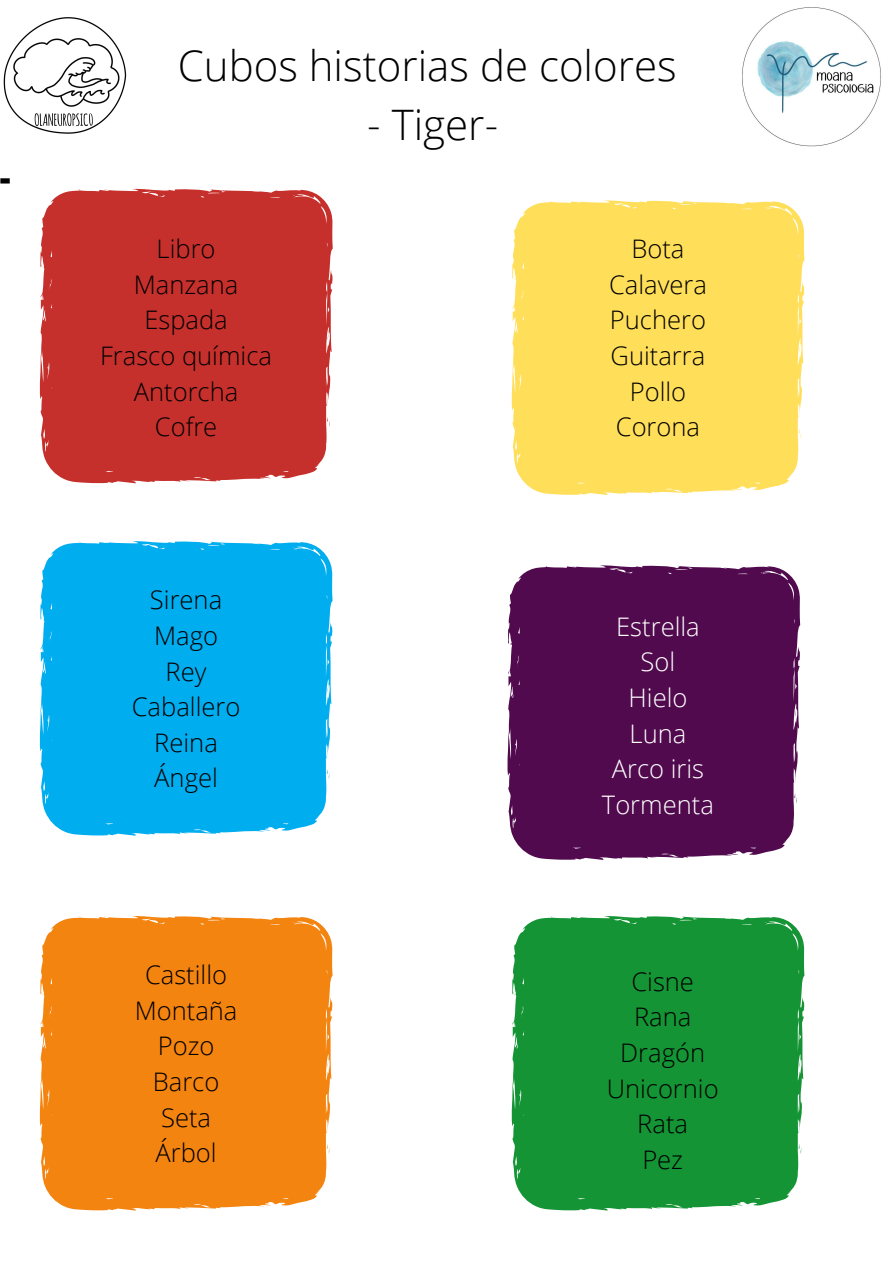
<style>
.page{position:relative;width:893px;height:1263px;background:#fff}
.page>*{position:absolute;margin:0;border:0;box-sizing:border-box;transform-origin:0 0}
.t1{font:300 42px "Open Sans";color:#000}
.t2{font:800 33.97px "Open Sans";color:#000}
.t3{font:300 25.5px "Open Sans";color:#000}
.t4{font:300 25.5px "Open Sans";color:#fff}
</style>
<div class="page">
<div style="left:40px;top:189px;width:292px;height:294px;background:#c6302c"></div>
<div style="left:40px;top:541px;width:292px;height:295px;background:#00adef"></div>
<div style="left:40px;top:916px;width:292px;height:294px;background:#f48410"></div>
<div style="left:512px;top:200px;width:292px;height:295px;background:#ffde59"></div>
<div style="left:507px;top:565px;width:293px;height:295px;background:#500a4d"></div>
<div style="left:512px;top:916px;width:292px;height:294px;background:#149434"></div>
<img style="left:742px;top:7px;width:139px;height:140px">
<img style="left:3px;top:18px;width:124px;height:116px">
<p class="t2" style="left:-1px;top:154px;width:12px">-</p>
<p class="t1" style="left:178px;top:37px;width:500px">Cubos historias de colores</p>
<p class="t1" style="left:367px;top:95px;width:132px">- Tiger-</p>
<p class="t3" style="left:157px;top:231px;width:60px">Libro</p>
<p class="t3" style="left:134px;top:266px;width:106px">Manzana</p>
<p class="t3" style="left:144px;top:302px;width:85px">Espada</p>
<p class="t3" style="left:100px;top:338px;width:173px">Frasco química</p>
<p class="t3" style="left:134px;top:373px;width:106px">Antorcha</p>
<p class="t3" style="left:155px;top:409px;width:64px">Cofre</p>
<p class="t3" style="left:150px;top:582px;width:74px">Sirena</p>
<p class="t3" style="left:154px;top:618px;width:65px">Mago</p>
<p class="t3" style="left:166px;top:653px;width:42px">Rey</p>
<p class="t3" style="left:132px;top:689px;width:110px">Caballero</p>
<p class="t3" style="left:154px;top:724px;width:65px">Reina</p>
<p class="t3" style="left:154px;top:760px;width:65px">Ángel</p>
<p class="t3" style="left:145px;top:957px;width:84px">Castillo</p>
<p class="t3" style="left:135px;top:992px;width:104px">Montaña</p>
<p class="t3" style="left:158px;top:1028px;width:58px">Pozo</p>
<p class="t3" style="left:153px;top:1064px;width:68px">Barco</p>
<p class="t3" style="left:161px;top:1099px;width:51px">Seta</p>
<p class="t3" style="left:155px;top:1135px;width:63px">Árbol</p>
<p class="t3" style="left:631px;top:231px;width:55px">Bota</p>
<p class="t3" style="left:609px;top:266px;width:99px">Calavera</p>
<p class="t3" style="left:610px;top:302px;width:98px">Puchero</p>
<p class="t3" style="left:610px;top:338px;width:96px">Guitarra</p>
<p class="t3" style="left:630px;top:373px;width:58px">Pollo</p>
<p class="t3" style="left:616px;top:409px;width:86px">Corona</p>
<p class="t4" style="left:616px;top:608px;width:85px">Estrella</p>
<p class="t4" style="left:640px;top:644px;width:36px">Sol</p>
<p class="t4" style="left:628px;top:680px;width:60px">Hielo</p>
<p class="t4" style="left:629px;top:715px;width:58px">Luna</p>
<p class="t4" style="left:612px;top:751px;width:94px">Arco iris</p>
<p class="t4" style="left:602px;top:786px;width:113px">Tormenta</p>
<p class="t3" style="left:631px;top:963px;width:64px">Cisne</p>
<p class="t3" style="left:634px;top:999px;width:59px">Rana</p>
<p class="t3" style="left:620px;top:1034px;width:86px">Dragón</p>
<p class="t3" style="left:606px;top:1070px;width:113px">Unicornio</p>
<p class="t3" style="left:637px;top:1106px;width:52px">Rata</p>
<p class="t3" style="left:642px;top:1141px;width:42px">Pez</p>
</div>
